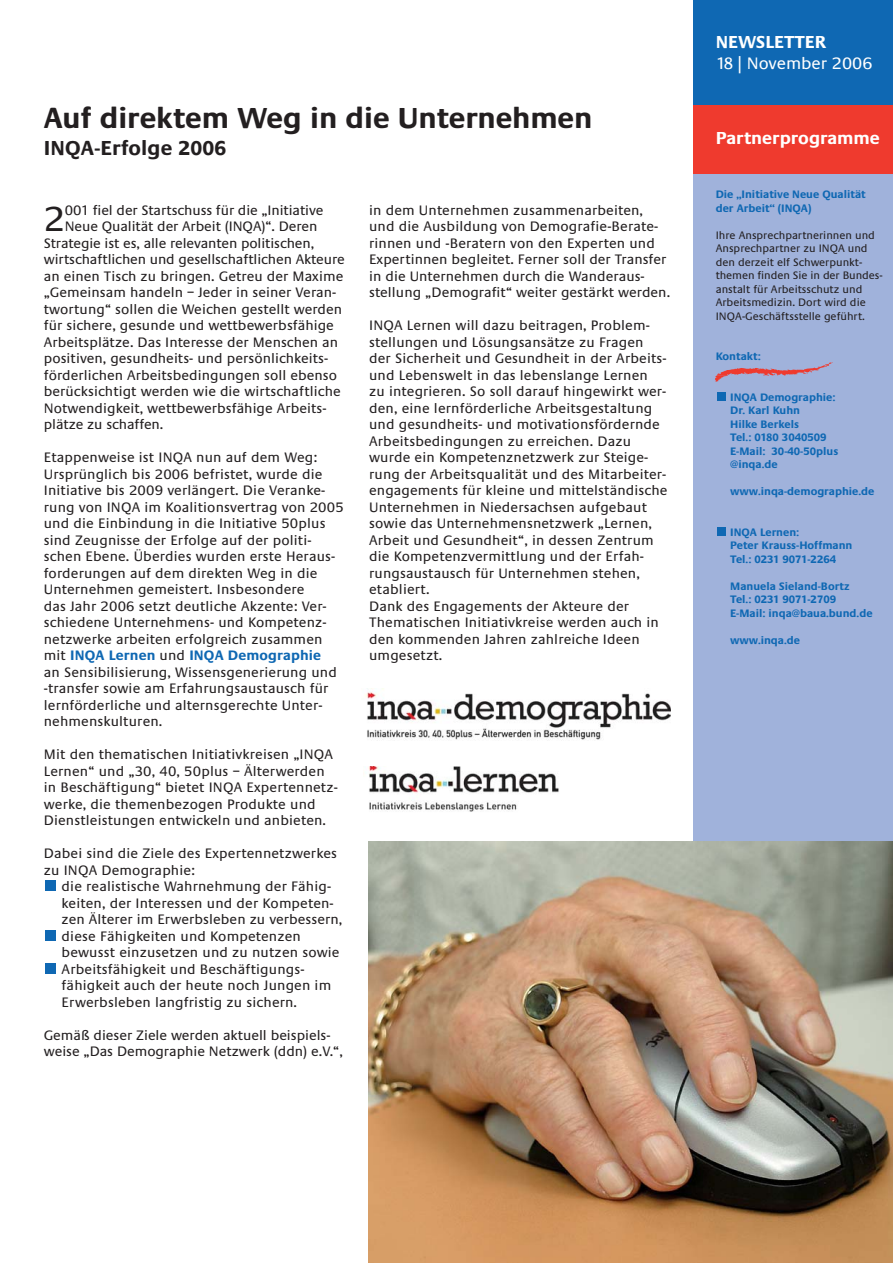
<style>
.page{position:relative;width:893px;height:1263px;background:#fff}
.page>*{position:absolute;margin:0;border:0;box-sizing:border-box;transform-origin:0 0}
.t1{font:36.3px "Praxis EF";color:#231f20}
.t2{font:700 30px "Praxis EF";color:#231f20}
.t3{font:700 21px "Praxis EF";letter-spacing:.005em;color:#231f20}
.t4{font:700 18px "Praxis EF";color:#fff}
.t5{font:17.25px "Praxis EF";color:#fff}
.t6{font:14.25px/16.5px "Praxis EF";letter-spacing:.01em;color:#231f20}
.t7{font:700 11.25px/13.5px "Praxis EF";color:#0f68b3}
.t8{font:11.25px/13.5px "Praxis EF";color:#231f20}
.s1{font-weight:700;color:#0f68b3}
</style>
<div class="page">
<div style="left:693px;top:157px;width:200px;height:883px;background:#a0b2db"></div>
<div style="left:693px;top:0;width:200px;height:105px;background:#0f68b3"></div>
<div style="left:693px;top:105px;width:200px;height:68px;background:#ef3a2e"></div>
<div style="left:45px;top:963px;width:11px;height:11px;background:#0f68b3"></div>
<div style="left:45px;top:930px;width:11px;height:11px;background:#0f68b3"></div>
<div style="left:45px;top:880px;width:11px;height:11px;background:#0f68b3"></div>
<div style="left:717px;top:527px;width:9px;height:9px;background:#0f68b3"></div>
<div style="left:717px;top:392px;width:9px;height:9px;background:#0f68b3"></div>
<svg style="left:715px;top:362px;width:118px;height:20px"></svg>
<img style="left:368px;top:766px;width:191px;height:46px">
<img style="left:365px;top:692px;width:306px;height:48px">
<img style="left:369px;top:842px;width:524px;height:421px">
<h2 class="t2" style="left:44px;top:106px;width:550px">Auf direktem Weg in die Unternehmen</h2>
<h3 class="t3" style="left:44px;top:140px;width:184px">INQA-Erfolge 2006</h3>
<h1 class="t1" style="left:44px;top:205px;width:23px">2</h1>
<p class="t6" style="left:65px;top:202px;width:260px">001 fiel der Startschuss für die „Initiative</p>
<p class="t6" style="left:65px;top:219px;width:254px">Neue Qualität der Arbeit (INQA)“. Deren</p>
<p class="t6" style="left:44px;top:235px;width:272px">Strategie ist es, alle relevanten politischen,</p>
<p class="t6" style="left:44px;top:252px;width:303px">wirtschaftlichen und gesellschaftlichen Akteure</p>
<p class="t6" style="left:44px;top:268px;width:301px">an einen Tisch zu bringen. Getreu der Maxime</p>
<p class="t6" style="left:44px;top:285px;width:294px">„Gemeinsam handeln – Jeder in seiner Veran-</p>
<p class="t6" style="left:44px;top:301px;width:300px">twortung“ sollen die Weichen gestellt werden</p>
<p class="t6" style="left:44px;top:318px;width:292px">für sichere, gesunde und wettbewerbsfähige</p>
<p class="t6" style="left:44px;top:334px;width:296px">Arbeitsplätze. Das Interesse der Menschen an</p>
<p class="t6" style="left:44px;top:351px;width:286px">positiven, gesundheits- und persönlichkeits-</p>
<p class="t6" style="left:44px;top:367px;width:295px">förderlichen Arbeitsbedingungen soll ebenso</p>
<p class="t6" style="left:44px;top:384px;width:298px">berücksichtigt werden wie die wirtschaftliche</p>
<p class="t6" style="left:44px;top:400px;width:284px">Notwendigkeit, wettbewerbsfähige Arbeits-</p>
<p class="t6" style="left:44px;top:417px;width:121px">plätze zu schaffen.</p>
<p class="t6" style="left:44px;top:450px;width:301px">Etappenweise ist INQA nun auf dem Weg:<br>Ursprünglich bis 2006 befristet, wurde die Initiative bis 2009 verlängert. Die Veranke&shy;rung von INQA im Koalitionsvertrag von 2005 und die Einbindung in die Initiative 50plus sind Zeugnisse der Erfolge auf der politi&shy;schen Ebene. Überdies wurden erste Heraus&shy;forderungen auf dem direkten Weg in die Unternehmen gemeistert. Insbesondere<br>das Jahr 2006 setzt deutliche Akzente: Ver&shy;schiedene Unternehmens- und Kompetenz&shy;netzwerke arbeiten erfolgreich zusammen mit <span class="s1">INQA Lernen</span> und <span class="s1">INQA Demographie<br></span>an Sensibilisierung, Wissensgenerierung und -transfer sowie am Erfahrungsaustausch für lernförderliche und alternsgerechte Unter&shy;nehmenskulturen.</p>
<p class="t6" style="left:44px;top:747px;width:296px">Mit den thematischen Initiativkreisen „INQA Lernen“ und „30, 40, 50plus – Älterwerden in Beschäftigung“ bietet INQA Expertennetz&shy;werke, die themenbezogen Produkte und Dienstleistungen entwickeln und anbieten.</p>
<p class="t6" style="left:44px;top:846px;width:295px">Dabei sind die Ziele des Expertennetzwerkes zu INQA Demographie:</p>
<p class="t6" style="left:62px;top:879px;width:282px">die realistische Wahrnehmung der Fähig&shy;keiten, der Interessen und der Kompeten&shy;zen Älterer im Erwerbsleben zu verbessern, diese Fähigkeiten und Kompetenzen bewusst einzusetzen und zu nutzen sowie Arbeitsfähigkeit und Beschäftigungs&shy;fähigkeit auch der heute noch Jungen im Erwerbsleben langfristig zu sichern.</p>
<p class="t6" style="left:44px;top:1027px;width:300px">Gemäß dieser Ziele werden aktuell beispiels&shy;weise „Das Demographie Netzwerk (ddn) e.V.“,</p>
<p class="t6" style="left:369px;top:202px;width:302px">in dem Unternehmen zusammenarbeiten, und die Ausbildung von Demografie-Berate&shy;rinnen und -Beratern von den Experten und Expertinnen begleitet. Ferner soll der Transfer in die Unternehmen durch die Wanderaus&shy;stellung „Demografit“ weiter gestärkt werden.</p>
<p class="t6" style="left:369px;top:318px;width:300px">INQA Lernen will dazu beitragen, Problem&shy;stellungen und Lösungsansätze zu Fragen der Sicherheit und Gesundheit in der Arbeits&shy;und Lebenswelt in das lebenslange Lernen<br>zu integrieren. So soll darauf hingewirkt wer&shy;den, eine lernförderliche Arbeitsgestaltung und gesundheits- und motivationsfördernde Arbeitsbedingungen zu erreichen. Dazu wurde ein Kompetenznetzwerk zur Steige&shy;rung der Arbeitsqualität und des Mitarbeiter&shy;engagements für kleine und mittelständische Unternehmen in Niedersachsen aufgebaut sowie das Unternehmensnetzwerk „Lernen, Arbeit und Gesundheit“, in dessen Zentrum die Kompetenzvermittlung und der Erfah&shy;rungsaustausch für Unternehmen stehen, etabliert.<br>Dank des Engagements der Akteure der Thematischen Initiativkreise werden auch in den kommenden Jahren zahlreiche Ideen umgesetzt.</p>
<p class="t4" style="left:716px;top:35px;width:112px">NEWSLETTER</p>
<p class="t5" style="left:716px;top:57px;width:158px">18| November 2006</p>
<p class="t4" style="left:716px;top:131px;width:166px">Partnerprogramme</p>
<p class="t7" style="left:716px;top:189px;width:151px">Die „Initiative Neue Qualität der Arbeit“ (INQA)</p>
<p class="t8" style="left:716px;top:229px;width:168px">Ihre Ansprechpartnerinnen und<br>Ansprechpartner zu INQA und den derzeit elf Schwerpunkt&shy;themen finden Sie in der Bundes&shy;anstalt für Arbeitsschutz und<br>Arbeitsmedizin. Dort wird die<br>INQA-Geschäftsstelle geführt.</p>
<p class="t7" style="left:716px;top:351px;width:46px">Kontakt:</p>
<p class="t7" style="left:730px;top:391px;width:110px">INQA Demographie:<br>Dr. Karl Kuhn<br>Hilke Berkels<br>Tel.: 0180 3040509<br>E-Mail: 30-40-50plus @inqa.de</p>
<p class="t7" style="left:730px;top:486px;width:146px">www.inqa-demographie.de</p>
<p class="t7" style="left:730px;top:526px;width:124px">INQA Lernen:<br>Peter Krauss-Hoffmann<br>Tel.: 0231 9071-2264</p>
<p class="t7" style="left:730px;top:580px;width:144px">Manuela Sieland-Bortz<br>Tel.: 0231 9071-2709<br>E-Mail: inqa@baua.bund.de</p>
<p class="t7" style="left:730px;top:634px;width:71px">www.inqa.de</p>
</div>
